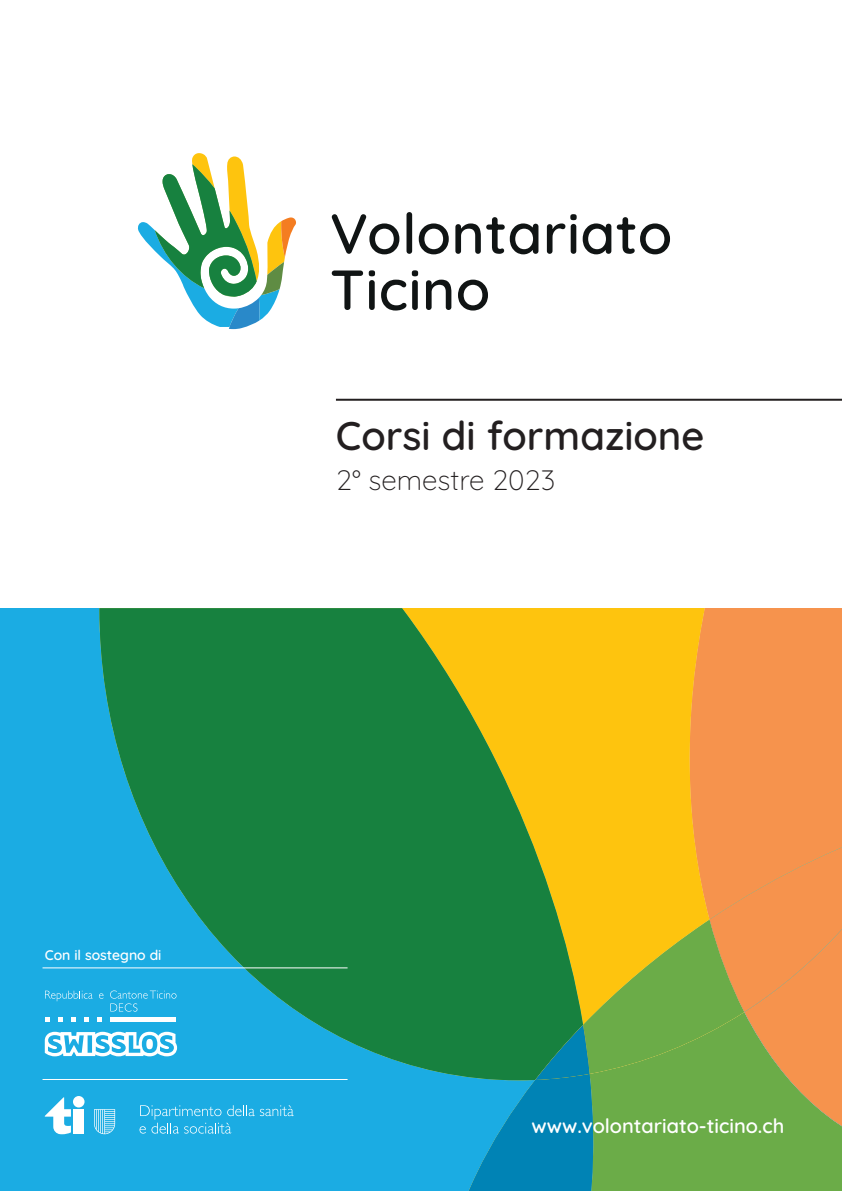
<style>
.page{position:relative;width:842px;height:1191px;background:#fff}
.page>*{position:absolute;margin:0;border:0;box-sizing:border-box;transform-origin:0 0}
.t1{font:600 40px "Quicksand";color:#231f20}
.t2{font:300 28px "Quicksand";color:#231f20}
.t3{font:600 20px "Quicksand";color:#fff}
.t4{font:600 14px "Quicksand";color:#fff}
</style>
<div class="page">
<div style="left:0;top:608px;width:412px;height:583px;background:#1bace3"></div>
<div style="left:583px;top:608px;width:99px;height:211px;background:#fec40e"></div>
<div style="left:55px;top:608px;width:357px;height:473px;background:#1bace3"></div>
<svg style="left:99px;top:608px;width:484px;height:472px;background:#319260"></svg>
<svg style="left:682px;top:608px;width:160px;height:211px;background:#f69747"></svg>
<div style="left:744px;top:774px;width:98px;height:45px;background:#f6934d"></div>
<svg style="left:412px;top:819px;width:430px;height:372px;background:#7a9d50"></svg>
<hr style="left:336px;top:399px;width:506px;height:2px;background:#231f20">
<svg style="left:332px;top:214px;width:67px;height:40px"></svg>
<svg style="left:406px;top:212px;width:6px;height:42px"></svg>
<svg style="left:419px;top:223px;width:30px;height:31px"></svg>
<svg style="left:455px;top:217px;width:83px;height:37px"></svg>
<svg style="left:547px;top:214px;width:30px;height:40px"></svg>
<svg style="left:583px;top:223px;width:28px;height:31px"></svg>
<svg style="left:617px;top:217px;width:53px;height:37px"></svg>
<svg style="left:332px;top:270px;width:31px;height:40px"></svg>
<svg style="left:369px;top:270px;width:6px;height:40px"></svg>
<svg style="left:381px;top:280px;width:25px;height:30px"></svg>
<svg style="left:412px;top:270px;width:6px;height:40px"></svg>
<svg style="left:426px;top:280px;width:25px;height:30px"></svg>
<svg style="left:458px;top:280px;width:30px;height:30px"></svg>
<svg style="left:138px;top:153px;width:158px;height:176px"></svg>
<svg style="left:58px;top:1017px;width:5px;height:5px"></svg>
<svg style="left:71px;top:1017px;width:4px;height:5px"></svg>
<svg style="left:45px;top:1017px;width:4px;height:5px"></svg>
<svg style="left:84px;top:1017px;width:4px;height:5px"></svg>
<svg style="left:97px;top:1017px;width:5px;height:5px"></svg>
<div style="left:110px;top:1017px;width:66px;height:5px;background:#fff"></div>
<svg style="left:45px;top:990px;width:48px;height:11px"></svg>
<svg style="left:99px;top:993px;width:5px;height:5px"></svg>
<svg style="left:110px;top:990px;width:66px;height:21px"></svg>
<svg style="left:45px;top:1031px;width:132px;height:25px"></svg>
<div style="left:74px;top:1109px;width:10px;height:24px;background:#fff"></div>
<div style="left:73px;top:1096px;width:12px;height:11px;background:#fff;border-radius:50%"></div>
<svg style="left:45px;top:1097px;width:26px;height:37px"></svg>
<svg style="left:94px;top:1109px;width:21px;height:25px"></svg>
<svg style="left:140px;top:1105px;width:154px;height:28px;background:#34b5e6"></svg>
<hr style="left:43px;top:967px;width:305px;height:1px;background:#fff">
<hr style="left:43px;top:1079px;width:305px;height:1px;background:#fff">
<h1 class="t1" style="left:336px;top:405px;width:370px">Corsi di formazione</h1>
<h2 class="t2" style="left:336px;top:459px;width:221px">2° semestre 2023</h2>
<p class="t4" style="left:45px;top:944px;width:118px">Con il sostegno di</p>
<p class="t3" style="left:531px;top:1110px;width:254px">www.volontariato-ticino.ch</p>
</div>
